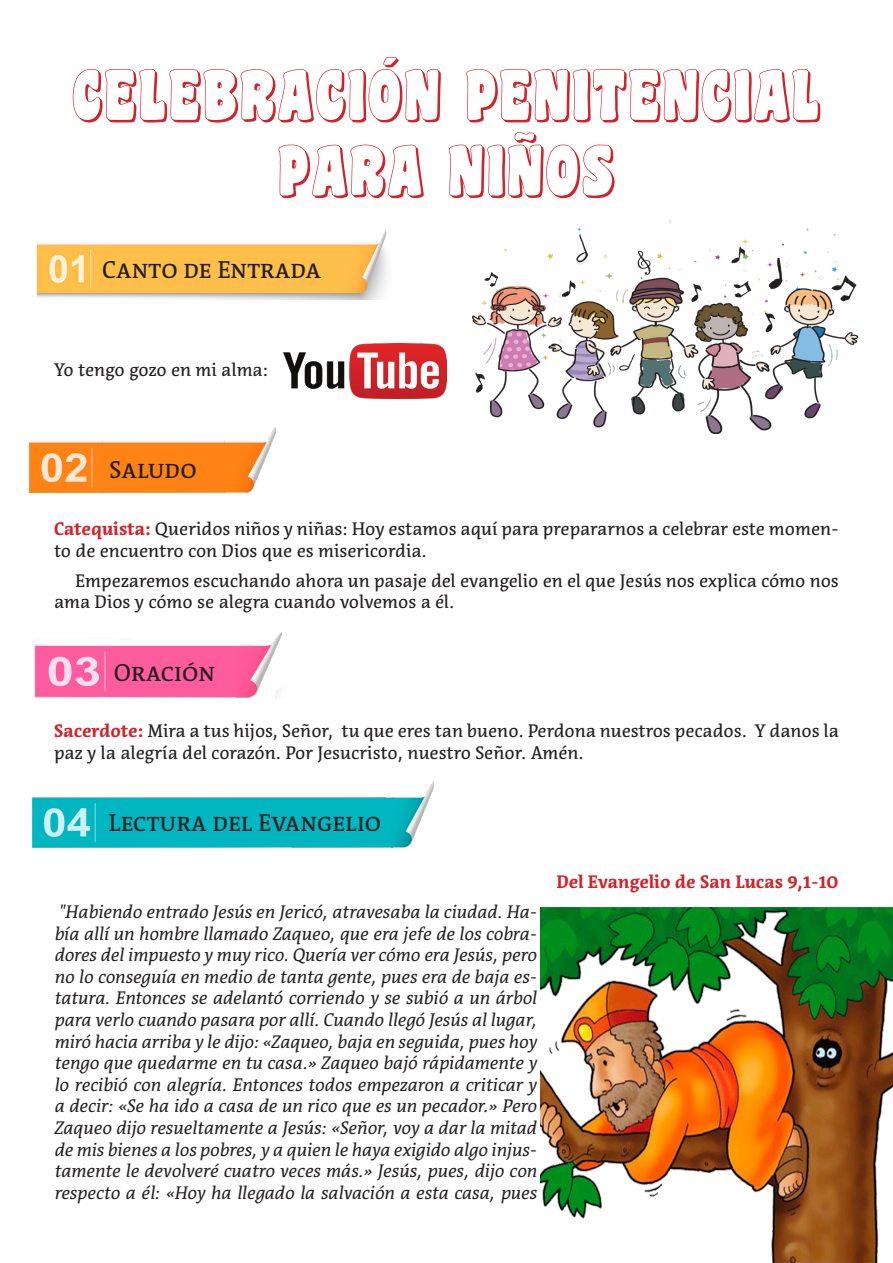
<style>
.page{position:relative;width:893px;height:1263px;background:#fff}
.page>*{position:absolute;margin:0;border:0;box-sizing:border-box;transform-origin:0 0}
.t1{font:63px/75.6px "Coaster Shadow";color:#d1232a;text-align:center}
.t2{font:24px "Acuta";color:#231f20}
.t3{font:italic 300 18px/21.6px "Acuta";letter-spacing:-.005em;color:#231f20;text-align:justify}
.t4{font:18px/21.6px "Acuta";color:#231f20}
.t5{font:700 18px "Acuta";color:#d1232a}
.s1{font-weight:700;color:#d1232a}
</style>
<div class="page">
<img style="left:472px;top:220px;width:386px;height:214px">
<img style="left:36px;top:229px;width:351px;height:71px">
<img style="left:29px;top:427px;width:248px;height:66px">
<img style="left:34px;top:632px;width:248px;height:67px">
<img style="left:31px;top:781px;width:403px;height:67px">
<img style="left:283px;top:343px;width:163px;height:56px">
<img style="left:540px;top:907px;width:353px;height:356px">
<p class="t1" style="left:72px;top:58px;width:751px">CELEBRACIÓN PENITENCIAL<br>PARA NIÑOS</p>
<p class="t2" style="left:102px;top:255px;width:221px">Canto de Entrada</p>
<p class="t4" style="left:54px;top:359px;width:216px">Yo tengo gozo en mi alma:</p>
<p class="t2" style="left:109px;top:455px;width:89px">Saludo</p>
<p class="t4" style="left:54px;top:518px;width:786px"><span class="s1">Catequista:</span> Queridos niños y niñas: Hoy estamos aquí para prepararnos a celebrar este momen&shy;to de encuentro con Dios que es misericordia.</p>
<p class="t4" style="left:54px;top:570px;width:786px;text-indent:21px">Empezaremos escuchando ahora un pasaje del evangelio en el que Jesús nos explica cómo nos ama Dios y cómo se alegra cuando volvemos a él.</p>
<p class="t2" style="left:114px;top:658px;width:103px">Oración</p>
<p class="t4" style="left:54px;top:720px;width:786px"><span class="s1">Sacerdote:</span> Mira a tus hijos, Señor, tu que eres tan bueno. Perdona nuestros pecados. Y danos la paz y la alegría del corazón. Por Jesucristo, nuestro Señor. Amén.</p>
<p class="t2" style="left:108px;top:808px;width:274px">Lectura del Evangelio</p>
<p class="t3" style="left:54px;top:901px;width:484px">"Habiendo entrado Jesús en Jericó, atravesaba la ciudad. Ha&shy;bía allí un hombre llamado Zaqueo, que era jefe de los cobra&shy;dores del impuesto y muy rico. Quería ver cómo era Jesús, pero no lo conseguía en medio de tanta gente, pues era de baja es&shy;tatura. Entonces se adelantó corriendo y se subió a un árbol para verlo cuando pasara por allí. Cuando llegó Jesús al lugar, miró hacia arriba y le dijo: «Zaqueo, baja en seguida, pues hoy tengo que quedarme en tu casa.» Zaqueo bajó rápidamente y lo recibió con alegría. Entonces todos empezaron a criticar y a decir: «Se ha ido a casa de un rico que es un pecador.» Pero Zaqueo dijo resueltamente a Jesús: «Señor, voy a dar la mitad de mis bienes a los pobres, y a quien le haya exigido algo injus&shy;tamente le devolveré cuatro veces más.» Jesús, pues, dijo con respecto a él: «Hoy ha llegado la salvación a esta casa, pues</p>
<p class="t5" style="left:557px;top:870px;width:283px">Del Evangelio de San Lucas 9,1-10</p>
</div>
